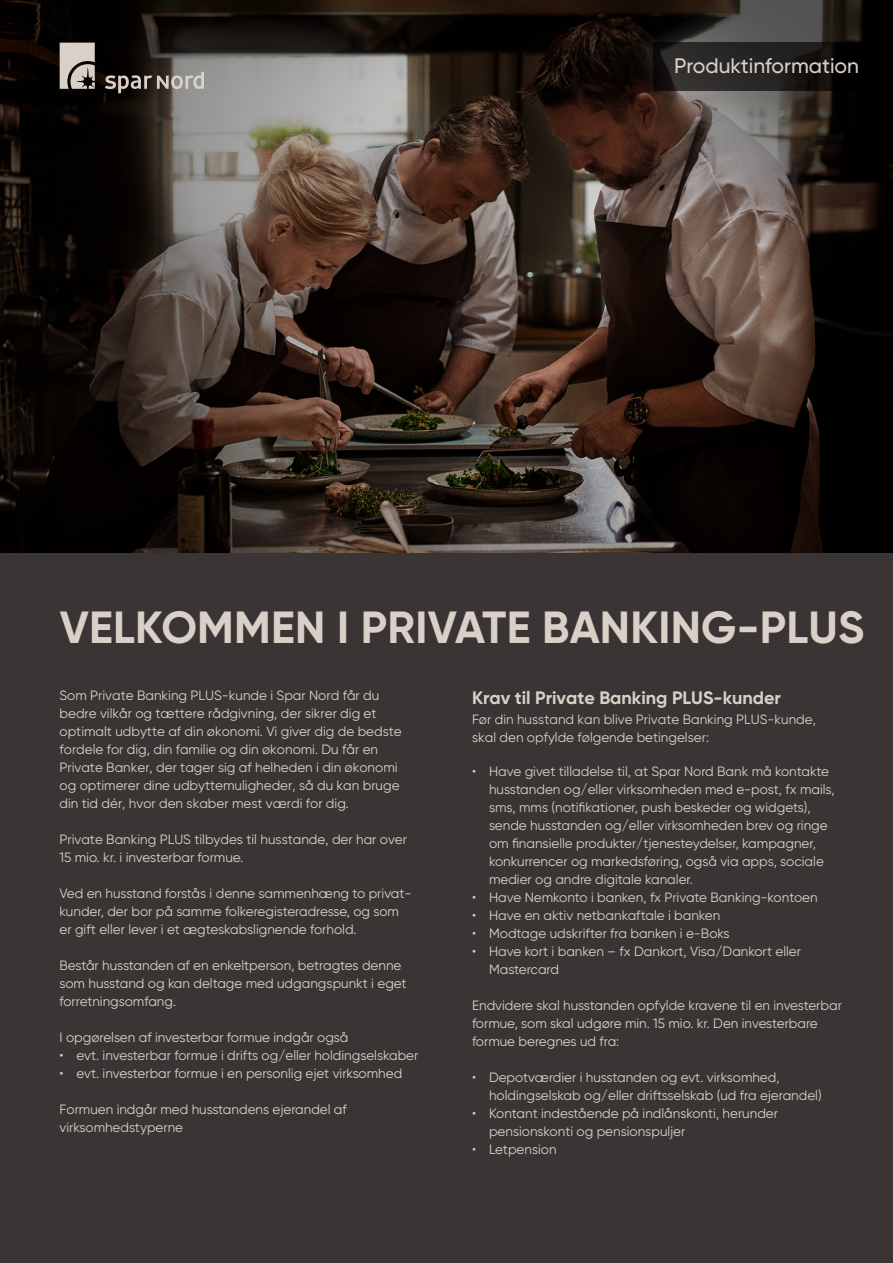
<style>
.page{position:relative;width:893px;height:1263px;background:#3a3434}
.page>*{position:absolute;margin:0;border:0;box-sizing:border-box;transform-origin:0 0}
.t1{font:700 45px "Gilroy";letter-spacing:.005em;color:#d9d1c8}
.t2{font:500 21px "Gilroy";color:#d9d1c8}
.t3{font:700 18px "Gilroy";color:#d9d1c8}
.t4{font:13.5px/18px "Gilroy";color:#d9d1c8}
</style>
<div class="page">
<img style="left:0;top:0;width:893px;height:552px">
<svg style="left:105px;top:71px;width:99px;height:23px;background:#6a655f"></svg>
<svg style="left:60px;top:43px;width:35px;height:46px;background:#b7b0a8"></svg>
<svg style="left:654px;top:43px;width:238px;height:48px"></svg>
<p class="t2" style="left:674px;top:53px;width:186px">Produktinformation</p>
<p class="t1" style="left:60px;top:599px;width:806px">VELKOMMEN I PRIVATE BANKING-PLUS</p>
<p class="t4" style="left:60px;top:686px;width:344px">Som Private Banking PLUS-kunde i Spar Nord får du bedre vilkår og tættere rådgivning, der sikrer dig et optimalt udbytte af din økonomi. Vi giver dig de bedste fordele for dig, din familie og din økonomi. Du får en Private Banker, der tager sig af helheden i din økonomi og optimerer dine udbyttemuligheder, så du kan bruge din tid dér, hvor den skaber mest værdi for dig.</p>
<p class="t4" style="left:60px;top:830px;width:349px">Private Banking PLUS tilbydes til husstande, der har over<br>15 mio. kr. i investerbar formue.</p>
<p class="t4" style="left:60px;top:884px;width:353px">Ved en husstand forstås i denne sammenhæng to privat&shy;kunder, der bor på samme folkeregisteradresse, og som er gift eller lever i et ægteskabslignende forhold.</p>
<p class="t4" style="left:60px;top:956px;width:349px">Består husstanden af en enkeltperson, betragtes denne som husstand og kan deltage med udgangspunkt i eget forretningsomfang.</p>
<p class="t4" style="left:60px;top:1028px;width:290px">I opgørelsen af investerbar formue indgår også</p>
<p class="t4" style="left:60px;top:1046px;width:360px">• evt. investerbar formue i drifts og/eller holdingselskaber</p>
<p class="t4" style="left:60px;top:1064px;width:344px">• evt. investerbar formue i en personlig ejet virksomhed</p>
<p class="t4" style="left:60px;top:1100px;width:289px">Formuen indgår med husstandens ejerandel af virksomhedstyperne</p>
<p class="t3" style="left:472px;top:687px;width:310px">Krav til Private Banking PLUS-kunder</p>
<p class="t4" style="left:472px;top:710px;width:345px">Før din husstand kan blive Private Banking PLUS-kunde, skal den opfylde følgende betingelser:</p>
<p class="t4" style="left:489px;top:762px;width:347px;text-indent:-17px">• Have givet tilladelse til, at Spar Nord Bank må kontakte husstanden og/eller virksomheden med e-post, fx mails, sms, mms (notifikationer, push beskeder og widgets), sende husstanden og/eller virksomheden brev og ringe om finansielle produkter/tjenesteydelser, kampagner, konkurrencer og markedsføring, også via apps, sociale medier og andre digitale kanaler.</p>
<p class="t4" style="left:472px;top:888px;width:347px">• Have Nemkonto i banken, fx Private Banking-kontoen</p>
<p class="t4" style="left:472px;top:906px;width:250px">• Have en aktiv netbankaftale i banken</p>
<p class="t4" style="left:472px;top:924px;width:259px">• Modtage udskrifter fra banken i e-Boks</p>
<p class="t4" style="left:489px;top:942px;width:313px;text-indent:-17px">• Have kort i banken – fx Dankort, Visa/Dankort eller<br>Mastercard</p>
<p class="t4" style="left:472px;top:996px;width:371px">Endvidere skal husstanden opfylde kravene til en investerbar formue, som skal udgøre min. 15 mio. kr. Den investerbare formue beregnes ud fra:</p>
<p class="t4" style="left:489px;top:1068px;width:334px;text-indent:-17px">• Depotværdier i husstanden og evt. virksomhed, holdingselskab og/eller driftsselskab (ud fra ejerandel)</p>
<p class="t4" style="left:489px;top:1104px;width:291px;text-indent:-17px">• Kontant indestående på indlånskonti, herunder pensionskonti og pensionspuljer</p>
<p class="t4" style="left:472px;top:1140px;width:86px">• Letpension</p>
</div>
